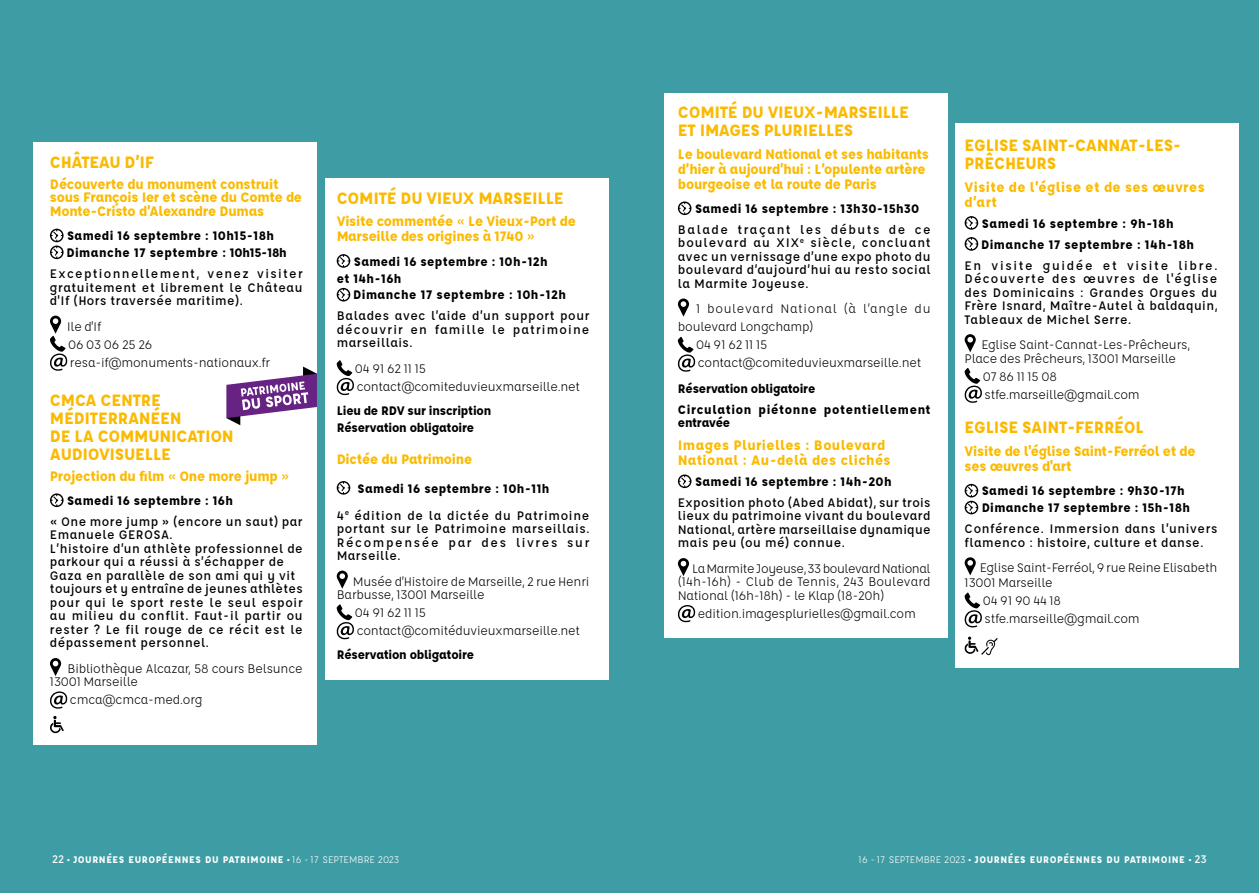
<style>
.page{position:relative;width:1259px;height:893px;background:#3e9da4}
.page>*{position:absolute;margin:0;border:0;box-sizing:border-box;transform-origin:0 0}
.t1{font:700 18px/18px "Affogato";letter-spacing:-.015em;color:#fbba00}
.t2{font:700 15px/15px "Affogato";letter-spacing:-.015em;color:#fbba00}
.t3{font:700 15px/15px "Affogato";letter-spacing:.025em;color:#fbba00}
.t4{font:500 13.5px/13.5px "Affogato";letter-spacing:.035em;color:#000;text-align:justify}
.t5{font:13.5px/18px "Affogato";letter-spacing:-.015em;color:#000}
.t6{font:700 13.5px/16.8px "Affogato";letter-spacing:.025em;color:#000}
.t7{font:700 13.5px/16.8px "Affogato";letter-spacing:-.015em;color:#000}
.t8{font:500 13.5px/27px "Affogato";letter-spacing:.055em;color:#000}
.t9{font:700 13.5px/21px "Affogato";letter-spacing:.045em;color:#000}
.t10{font:13.5px "Affogato";letter-spacing:.05em;color:#000}
.t11{font:500 12px "Affogato";color:#fff}
.t12{font:700 10.5px "Affogato";letter-spacing:.05em;color:#fff}
.t13{font:10.5px "Affogato";color:#fff}
.s1{font-family:"Helvetica"}
.s2{font-weight:700}
.s3{font-family:"Helvetica";font-weight:700}
.s4{font-weight:500;font-size:12px}
.s5{font-weight:400}
.s6{font-weight:700;font-size:10.5px}
</style>
<div class="page">
<div style="left:33px;top:142px;width:284px;height:603px;background:#fff"></div>
<div style="left:326px;top:179px;width:283px;height:501px;background:#fff"></div>
<svg style="left:50px;top:229px;width:14px;height:30px"></svg>
<svg style="left:50px;top:316px;width:17px;height:55px"></svg>
<svg style="left:50px;top:493px;width:14px;height:14px"></svg>
<svg style="left:50px;top:658px;width:11px;height:18px"></svg>
<svg style="left:50px;top:691px;width:17px;height:18px"></svg>
<svg style="left:50px;top:716px;width:14px;height:17px"></svg>
<svg style="left:337px;top:254px;width:13px;height:14px"></svg>
<svg style="left:337px;top:288px;width:13px;height:13px"></svg>
<svg style="left:336px;top:360px;width:18px;height:35px"></svg>
<svg style="left:337px;top:481px;width:13px;height:14px"></svg>
<svg style="left:337px;top:571px;width:11px;height:18px"></svg>
<svg style="left:336px;top:604px;width:18px;height:35px"></svg>
<div style="left:664px;top:94px;width:283px;height:544px;background:#fff"></div>
<div style="left:955px;top:123px;width:283px;height:545px;background:#fff"></div>
<svg style="left:678px;top:201px;width:13px;height:14px"></svg>
<svg style="left:678px;top:299px;width:11px;height:18px"></svg>
<svg style="left:677px;top:337px;width:18px;height:35px"></svg>
<svg style="left:678px;top:474px;width:13px;height:14px"></svg>
<svg style="left:678px;top:558px;width:11px;height:18px"></svg>
<svg style="left:677px;top:605px;width:18px;height:17px"></svg>
<svg style="left:964px;top:216px;width:14px;height:14px"></svg>
<svg style="left:964px;top:237px;width:14px;height:14px"></svg>
<svg style="left:964px;top:334px;width:11px;height:18px"></svg>
<svg style="left:964px;top:368px;width:18px;height:35px"></svg>
<svg style="left:964px;top:484px;width:14px;height:30px"></svg>
<svg style="left:964px;top:557px;width:11px;height:18px"></svg>
<svg style="left:964px;top:593px;width:18px;height:35px"></svg>
<svg style="left:964px;top:637px;width:33px;height:18px"></svg>
<svg style="left:226px;top:367px;width:91px;height:58px"></svg>
<h1 class="t1" style="left:50px;top:153px;width:106px">CHÂTEAU D’IF</h1>
<p class="t2" style="left:50px;top:177px;width:253px;line-height:13.5px">Découverte du monument construit sous François Ier et scène du Comte de<br>Monte-Cristo d’Alexandre Dumas</p>
<p class="t6" style="left:66px;top:227px;width:222px">Samedi 16 septembre : 10h15-18h<br>Dimanche 17 septembre : 10h15-18h</p>
<p class="t4" style="left:50px;top:267px;width:254px">Exceptionnellement, venez visiter gratuitement et librement le Château d'If (Hors traversée maritime).</p>
<p class="t5" style="left:67px;top:317px;width:205px">Ile d'If<br>06 03 06 25 26 resa-if@monuments-nationaux.fr</p>
<h1 class="t1" style="left:50px;top:390px;width:185px">CMCA CENTRE<br>MÉDITERRANÉEN<br>DE LA COMMUNICATION<br>AUDIOVISUELLE</h1>
<p class="t2" style="left:50px;top:468px;width:241px">Projection du film <span class="s1">«</span> One more jump <span class="s1">»</span></p>
<p class="t4" style="left:50px;top:490px;width:254px;line-height:21px;text-indent:17px"><span class="s2">Samedi 16 septembre : 16h<br></span><span class="s3">«</span> One more jump <span class="s3">»</span> (encore un saut) par</p>
<p class="t4" style="left:50px;top:528px;width:254px;text-align:left">Emanuele GEROSA.<br>L’histoire d’un athlète professionnel de parkour qui a réussi à s’échapper de Gaza en parallèle de son ami qui y vit toujours et y entraîne de jeunes athlètes pour qui le sport reste le seul espoir au milieu du conflit. Faut-il partir ou rester ? Le fil rouge de ce récit est le dépassement personnel.</p>
<p class="t5" style="left:50px;top:662px;width:254px;line-height:13.5px;text-indent:18px">Bibliothèque Alcazar, 58 cours Belsunce<br>13001 Marseille</p>
<p class="t5" style="left:70px;top:691px;width:134px">cmca@cmca-med.org</p>
<h1 class="t1" style="left:337px;top:189px;width:229px">COMITÉ DU VIEUX MARSEILLE</h1>
<p class="t2" style="left:337px;top:214px;width:241px">Visite commentée <span class="s1">«</span> Le Vieux-Port de<br>Marseille des origines à 1740 <span class="s1">»</span></p>
<p class="t6" style="left:337px;top:253px;width:212px;text-indent:17px">Samedi 16 septembre : 10h-12h et 14h-16h</p>
<p class="t6" style="left:353px;top:286px;width:214px">Dimanche 17 septembre : 10h-12h</p>
<p class="t4" style="left:337px;top:309px;width:254px">Balades avec l’aide d’un support pour découvrir en famille le patrimoine marseillais.</p>
<p class="t5" style="left:355px;top:359px;width:227px">04 91 62 11 15 contact@comiteduvieuxmarseille.net</p>
<p class="t7" style="left:337px;top:402px;width:156px">Lieu de RDV sur inscription<br>Réservation obligatoire</p>
<p class="t2" style="left:337px;top:451px;width:137px">Dictée du Patrimoine</p>
<p class="t8" style="left:337px;top:474px;width:254px;text-indent:21px"><span class="s2">Samedi 16 septembre : 10h-11h<br></span>4<sup>e</sup> édition de la dictée du Patrimoine</p>
<p class="t4" style="left:337px;top:522px;width:254px">portant sur le Patrimoine marseillais.<br>Récompensée par des livres sur Marseille.</p>
<p class="t5" style="left:337px;top:574px;width:254px;line-height:13.5px;text-indent:16px">Musée d’Histoire de Marseille, 2 rue Henri<br>Barbusse, 13001 Marseille</p>
<p class="t5" style="left:355px;top:603px;width:227px">04 91 62 11 15 contact@comitéduvieuxmarseille.net</p>
<p class="t7" style="left:337px;top:646px;width:139px">Réservation obligatoire</p>
<p class="t12" style="left:52px;top:852px;width:349px"><span class="s4">22</span> • JOURNÉES EUROPÉENNES DU PATRIMOINE • <span class="s5">16 - 17 SEPTEMBRE 2023</span></p>
<p class="t11" style="left:55px;top:849px;width:19px">22 <span class="s6">•</span></p>
<p class="t13" style="left:266px;top:850px;width:114px"><span class="s2">•</span> 16 - 17 SEPTEMBRE 2023</p>
<h1 class="t1" style="left:678px;top:103px;width:233px">COMITÉ DU VIEUX-MARSEILLE<br>ET IMAGES PLURIELLES</h1>
<p class="t2" style="left:678px;top:146px;width:253px">Le boulevard National et ses habitants d’hier à aujourd’hui : L’opulente artère bourgeoise et la route de Paris</p>
<p class="t6" style="left:695px;top:200px;width:226px">Samedi 16 septembre : 13h30-15h30</p>
<p class="t4" style="left:678px;top:223px;width:254px">Balade traçant les débuts de ce boulevard au XIX<sup>e</sup> siècle, concluant avec un vernissage d’une expo photo du boulevard d’aujourd’hui au resto social la Marmite Joyeuse.</p>
<p class="t10" style="left:696px;top:301px;width:236px">1 boulevard National (à l’angle du</p>
<p class="t5" style="left:678px;top:318px;width:137px">boulevard Longchamp)</p>
<p class="t5" style="left:696px;top:336px;width:73px">04 91 62 11 15</p>
<p class="t5" style="left:698px;top:354px;width:225px">contact@comiteduvieuxmarseille.net</p>
<p class="t9" style="left:678px;top:378px;width:254px">Réservation obligatoire<br>Circulation piétonne potentiellement</p>
<p class="t7" style="left:678px;top:414px;width:54px">entravée</p>
<p class="t3" style="left:678px;top:437px;width:214px">Images Plurielles : Boulevard<br>National : Au-delà des clichés</p>
<p class="t6" style="left:695px;top:473px;width:198px">Samedi 16 septembre : 14h-20h</p>
<p class="t4" style="left:678px;top:496px;width:254px">Exposition photo (Abed Abidat), sur trois lieux du patrimoine vivant du boulevard National, artère marseillaise dynamique mais peu (ou mé) connue.</p>
<p class="t5" style="left:678px;top:562px;width:254px;line-height:13.5px;text-align:justify;text-indent:14px">La Marmite Joyeuse, 33 boulevard National (14h-16h) - Club de Tennis, 243 Boulevard National (16h-18h) - le Klap (18-20h)</p>
<p class="t5" style="left:698px;top:604px;width:220px">edition.imagesplurielles@gmail.com</p>
<h1 class="t1" style="left:964px;top:136px;width:218px">EGLISE SAINT-CANNAT-LES-<br>PRÊCHEURS</h1>
<p class="t3" style="left:964px;top:179px;width:242px">Visite de l’église et de ses œuvres d’art</p>
<p class="t6" style="left:981px;top:212px;width:214px;line-height:21px">Samedi 16 septembre : 9h-18h<br>Dimanche 17 septembre : 14h-18h</p>
<p class="t4" style="left:964px;top:258px;width:254px">En visite guidée et visite libre.<br>Découverte des œuvres de l'église des Dominicains : Grandes Orgues du Frère Isnard, Maître-Autel à baldaquin, Tableaux de Michel Serre.</p>
<p class="t5" style="left:964px;top:338px;width:227px;line-height:13.5px;text-indent:17px">Eglise Saint-Cannat-Les-Prêcheurs,<br>Place des Prêcheurs, 13001 Marseille</p>
<p class="t5" style="left:983px;top:367px;width:158px">07 86 11 15 08 stfe.marseille@gmail.com</p>
<h1 class="t1" style="left:964px;top:418px;width:181px">EGLISE SAINT-FERRÉOL</h1>
<p class="t2" style="left:964px;top:443px;width:232px">Visite de l'église Saint-Ferréol et de ses œuvres d'art</p>
<p class="t6" style="left:981px;top:482px;width:210px">Samedi 16 septembre : 9h30-17h<br>Dimanche 17 septembre : 15h-18h</p>
<p class="t4" style="left:964px;top:522px;width:254px">Conférence. Immersion dans l’univers flamenco : histoire, culture et danse.</p>
<p class="t5" style="left:964px;top:560px;width:254px;line-height:15px;text-indent:15px">Eglise Saint-Ferréol, 9 rue Reine Elisabeth<br>13001 Marseille</p>
<p class="t5" style="left:983px;top:592px;width:158px">04 91 90 44 18 stfe.marseille@gmail.com</p>
<p class="t12" style="left:858px;top:852px;width:350px"><span class="s5">16 - 17 SEPTEMBRE 2023</span> • JOURNÉES EUROPÉENNES DU PATRIMOINE • <span class="s4">23</span></p>
</div>
